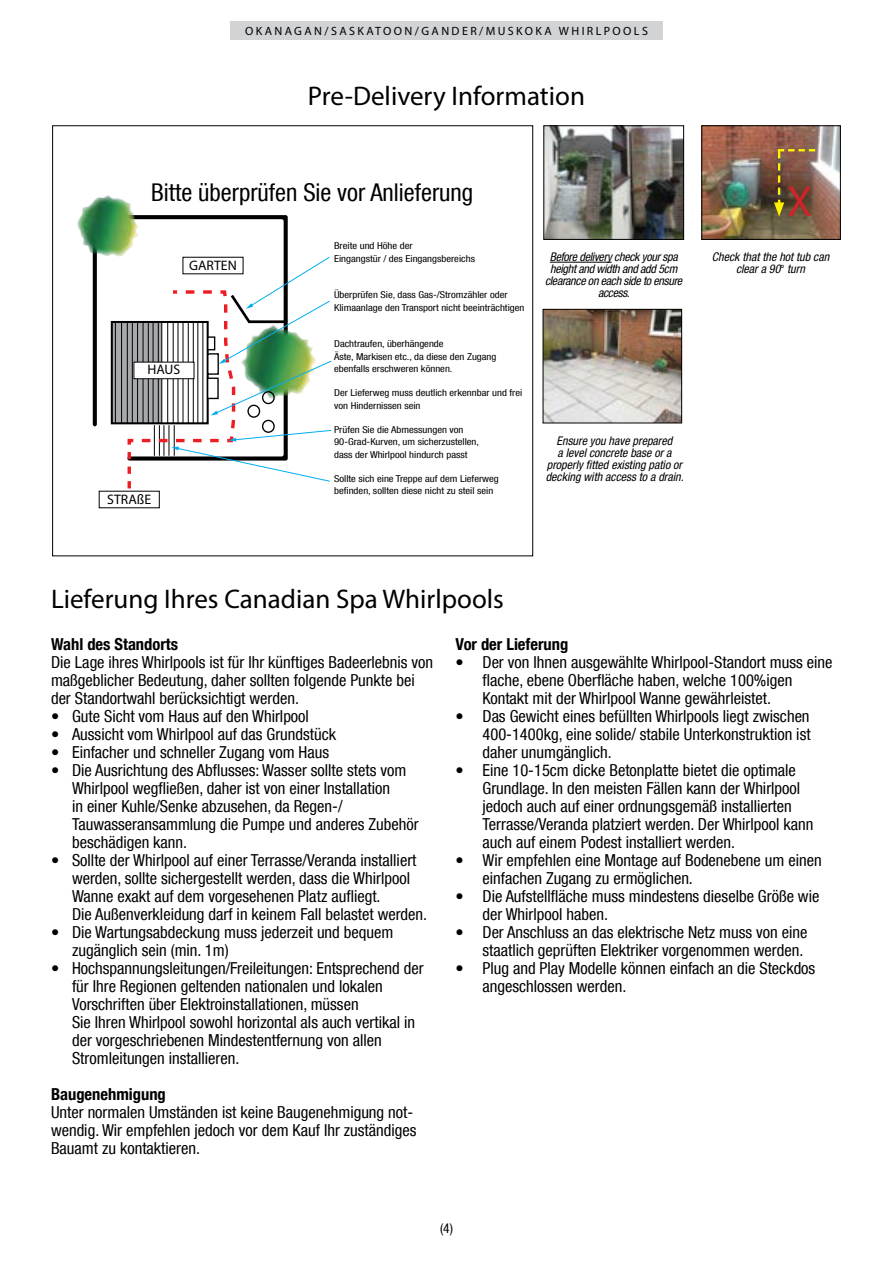
<style>
.page{position:relative;width:893px;height:1263px;background:#fff}
.page>*{position:absolute;margin:0;border:0;box-sizing:border-box;transform-origin:0 0}
.t1{font:43.2px "Myriad Pro";color:#d2232a}
.t2{font:27px "Myriad Pro";color:#000}
.t3{font:condensed 24.45px "Helvetica Neue LT Com";color:#000}
.t4{font:condensed 16.5px/18px "Helvetica Neue LT Com";color:#000}
.t5{font:700 condensed 16.5px "Helvetica Neue LT Com";color:#000}
.t6{font:13.8px "Myriad Pro";color:#000}
.t7{font:condensed 13.5px "Helvetica Neue LT Com";color:#000}
.t8{font:italic condensed 12px/12px "Helvetica Neue LT Com";color:#000;text-align:center}
.t9{font:italic condensed 12px/12px "Helvetica Neue LT Com";letter-spacing:-.025em;color:#000;text-align:center}
.t10{font:12px "Myriad Pro";letter-spacing:.2em;color:#000}
.t11{font:condensed 9.45px/12.3px "Helvetica Neue LT Com";color:#000;scale:1.12 1}
.s1{font-family:"Myriad Pro";font-style:normal;font-stretch:normal}
</style>
<div class="page">
<div style="left:230px;top:21px;width:433px;height:19px;background:#d1d3d4"></div>
<svg style="left:93px;top:215px;width:195px;height:212px"></svg>
<img style="left:77px;top:195px;width:87px;height:86px">
<div style="left:112px;top:322px;width:50px;height:101px;background:linear-gradient(to bottom,#a1a4a6,#a1a3a6)"></div>
<hr style="left:115px;top:322px;width:1px;height:101px;background:#000">
<hr style="left:121px;top:322px;width:1px;height:101px;background:#000">
<div style="left:111px;top:321px;width:98px;height:103px;border:2px solid #000"></div>
<svg style="left:126px;top:256px;width:206px;height:232px"></svg>
<img style="left:546px;top:128px;width:136px;height:110px">
<div style="left:544px;top:126px;width:140px;height:114px;border:1px solid #000"></div>
<hr style="left:550px;top:262px;width:62px;height:1px;background:#000">
<img style="left:704px;top:128px;width:134px;height:110px">
<svg style="left:774px;top:149px;width:41px;height:67px;background:#785b3b"></svg>
<img style="left:545px;top:311px;width:135px;height:110px">
<div style="left:543px;top:309px;width:139px;height:114px;border:1px solid #000"></div>
<p class="t10" style="left:245px;top:23px;width:404px">OKANAGAN/SASKATOON/GANDER/MUSKOKA WHIRLPOOLS</p>
<h2 class="t2" style="left:308px;top:80px;width:279px">Pre-Delivery Information</h2>
<h3 class="t3" style="left:151px;top:178px;width:324px">Bitte überprüfen Sie vor Anlieferung</h3>
<p class="t6" style="left:189px;top:256px;width:49px">GARTEN</p>
<p class="t6" style="left:148px;top:361px;width:34px">HAUS</p>
<p class="t6" style="left:107px;top:490px;width:45px">STRAßE</p>
<p class="t11" style="left:334px;top:240px;width:127px">Breite und Höhe der<br>Eingangstür / des Eingangsbereichs</p>
<p class="t11" style="left:334px;top:289px;width:171px">Überprüfen Sie, dass Gas-/Stromzähler oder<br>Klimaanlage den Transport nicht beeinträchtigen</p>
<p class="t11" style="left:334px;top:338px;width:146px">Dachtraufen, überhängende<br>Äste, Markisen etc., da diese den Zugang ebenfalls erschweren können.</p>
<p class="t11" style="left:334px;top:387px;width:170px">Der Lieferweg muss deutlich erkennbar und frei von Hindernissen sein</p>
<p class="t11" style="left:334px;top:423px;width:131px">Prüfen Sie die Abmessungen von<br>90-Grad-Kurven, um sicherzustellen, dass der Whirlpool hindurch passt</p>
<p class="t11" style="left:334px;top:472px;width:149px">Sollte sich eine Treppe auf dem Lieferweg befinden, sollten diese nicht zu steil sein</p>
<p class="t9" style="left:545px;top:251px;width:139px">Before delivery check your spa height and width and add 5cm clearance on each side to ensure access.</p>
<p class="t8" style="left:546px;top:435px;width:139px">Ensure you have prepared<br>a level concrete base or a properly fitted existing patio or decking with access to a drain.</p>
<h1 class="t1" style="left:788px;top:175px;width:26px">X</h1>
<p class="t8" style="left:712px;top:251px;width:119px">Check that the hot tub can clear a 90<span class="s1">°</span> turn</p>
<h2 class="t2" style="left:51px;top:582px;width:454px">Lieferung Ihres Canadian Spa Whirlpools</h2>
<p class="t5" style="left:51px;top:634px;width:129px">Wahl des Standorts</p>
<p class="t4" style="left:51px;top:652px;width:384px">Die Lage ihres Whirlpools ist für Ihr künftiges Badeerlebnis von maßgeblicher Bedeutung, daher sollten folgende Punkte bei der Standortwahl berücksichtigt werden.</p>
<p class="t4" style="left:51px;top:706px;width:259px">• Gute Sicht vom Haus auf den Whirlpool</p>
<p class="t4" style="left:51px;top:724px;width:287px">• Aussicht vom Whirlpool auf das Grundstück</p>
<p class="t4" style="left:51px;top:742px;width:280px">• Einfacher und schneller Zugang vom Haus</p>
<p class="t4" style="left:72px;top:760px;width:348px;text-indent:-21px">• Die Ausrichtung des Abflusses: Wasser sollte stets vom Whirlpool wegfließen, daher ist von einer Installation<br>in einer Kuhle/Senke abzusehen, da Regen-/ Tauwasseransammlung die Pumpe und anderes Zubehör beschädigen kann.</p>
<p class="t4" style="left:72px;top:850px;width:357px;text-indent:-21px">• Sollte der Whirlpool auf einer Terrasse/Veranda installiert werden, sollte sichergestellt werden, dass die Whirlpool Wanne exakt auf dem vorgesehenen Platz aufliegt.<br>Die Außenverkleidung darf in keinem Fall belastet werden.</p>
<p class="t4" style="left:72px;top:922px;width:323px;text-indent:-21px">• Die Wartungsabdeckung muss jederzeit und bequem zugänglich sein (min. 1m)</p>
<p class="t4" style="left:72px;top:958px;width:353px;text-indent:-21px">• Hochspannungsleitungen/Freileitungen: Entsprechend der für Ihre Regionen geltenden nationalen und lokalen Vorschriften über Elektroinstallationen, müssen<br>Sie Ihren Whirlpool sowohl horizontal als auch vertikal in der vorgeschriebenen Mindestentfernung von allen Stromleitungen installieren.</p>
<p class="t5" style="left:51px;top:1084px;width:116px">Baugenehmigung</p>
<p class="t4" style="left:51px;top:1102px;width:367px">Unter normalen Umständen ist keine Baugenehmigung not&shy;wendig. Wir empfehlen jedoch vor dem Kauf Ihr zuständiges<br>Bauamt zu kontaktieren.</p>
<p class="t5" style="left:455px;top:634px;width:114px">Vor der Lieferung</p>
<p class="t4" style="left:482px;top:652px;width:351px;text-indent:-27px">• Der von Ihnen ausgewählte Whirlpool-Standort muss eine flache, ebene Oberfläche haben, welche 100%igen<br>Kontakt mit der Whirlpool Wanne gewährleistet.</p>
<p class="t4" style="left:482px;top:706px;width:330px;text-align:justify;text-indent:-27px">• Das Gewicht eines befüllten Whirlpools liegt zwischen 400-1400kg, eine solide/ stabile Unterkonstruktion ist daher unumgänglich.</p>
<p class="t4" style="left:482px;top:760px;width:332px;text-indent:-27px">• Eine 10-15cm dicke Betonplatte bietet die optimale Grundlage. In den meisten Fällen kann der Whirlpool jedoch auch auf einer ordnungsgemäß installierten Terrasse/Veranda platziert werden. Der Whirlpool kann auch auf einem Podest installiert werden.</p>
<p class="t4" style="left:482px;top:850px;width:341px;text-indent:-27px">• Wir empfehlen eine Montage auf Bodenebene um einen einfachen Zugang zu ermöglichen.</p>
<p class="t4" style="left:482px;top:886px;width:338px;text-indent:-27px">• Die Aufstellfläche muss mindestens dieselbe Größe wie der Whirlpool haben.</p>
<p class="t4" style="left:455px;top:922px;width:353px;text-align:right">• Der Anschluss an das elektrische Netz muss von eine staatlich geprüften Elektriker vorgenommen werden.</p>
<p class="t4" style="left:482px;top:959px;width:334px;text-indent:-27px">• Plug and Play Modelle können einfach an die Steckdos angeschlossen werden.</p>
<p class="t7" style="left:440px;top:1220px;width:14px">(4)</p>
</div>
